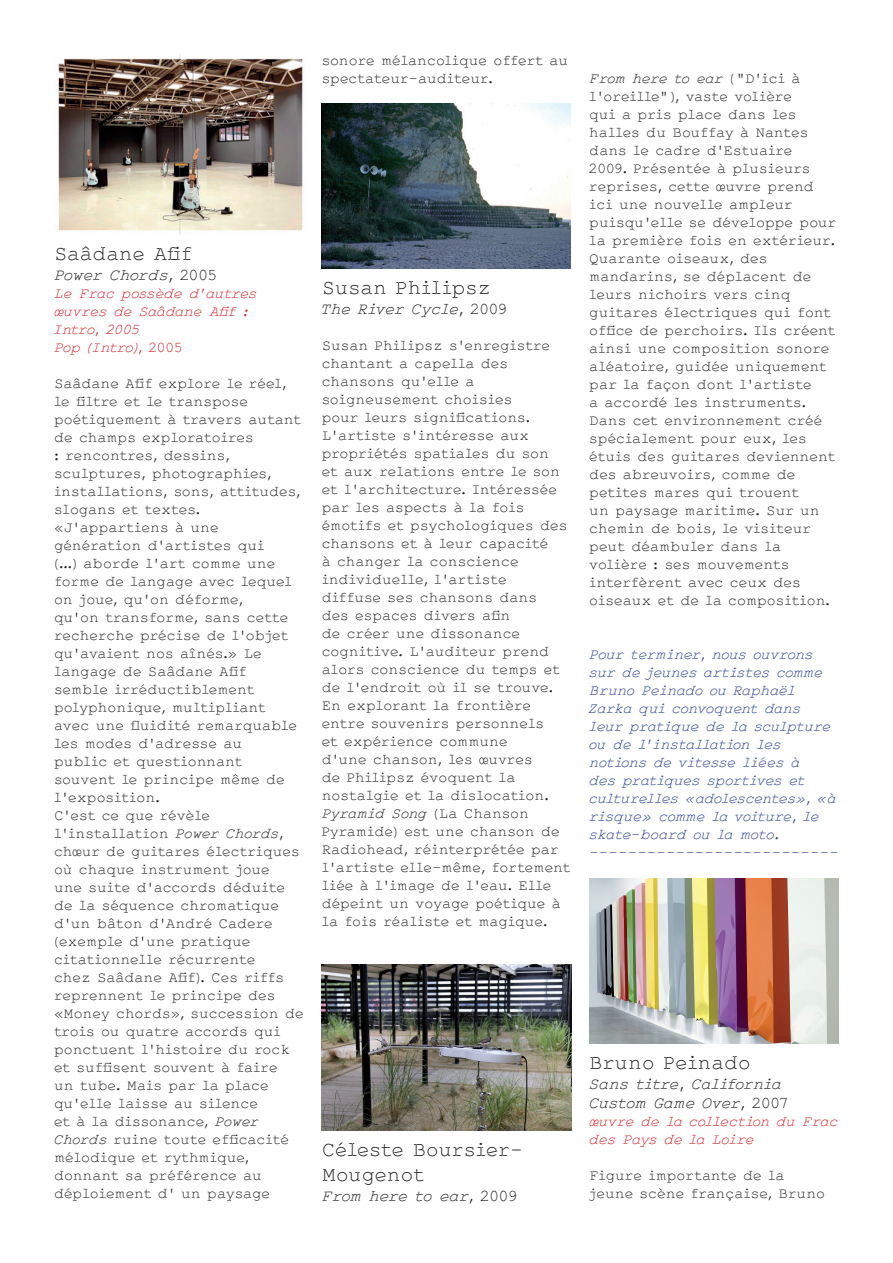
<style>
.page{position:relative;width:893px;height:1263px;background:#fff}
.page>*{position:absolute;margin:0;border:0;box-sizing:border-box;transform-origin:0 0}
.t1{font:21px/25.2px "Frac Ki";color:#231f20}
.t2{font:italic 16.5px/19.8px "Frac Ki";color:#231f20}
.t3{font:15px/18px "Frac Ki";color:#231f20}
.t4{font:italic 15px/18px "Frac Ki";color:#253f8e}
.t5{font:italic 15px/18px "Frac Ki";color:#d1232a}
.t6{font:italic 15px/18px "Frac Ki";letter-spacing:-.02em;color:#d1232a}
.t7{font:15px "Frac Ki";color:#253f8e}
.s1{font-style:normal}
.s2{font-style:italic}
</style>
<div class="page">
<img style="left:58px;top:54px;width:247px;height:181px">
<img style="left:322px;top:104px;width:249px;height:165px">
<img style="left:322px;top:965px;width:249px;height:166px">
<img style="left:589px;top:878px;width:250px;height:166px">
<h1 class="t1" style="left:54px;top:242px;width:139px">Saâdane Afif</h1>
<p class="t2" style="left:54px;top:266px;width:165px">Power Chords<span class="s1">, 2005</span></p>
<p class="t5" style="left:54px;top:285px;width:205px">Le Frac possède d’autres œuvres de Saâdane Afif :<br>Intro, 2005<br>Pop (Intro)<span class="s1">, 2005</span></p>
<p class="t3" style="left:54px;top:375px;width:251px">Saâdane Afif explore le réel, le filtre et le transpose poétiquement à travers autant de champs exploratoires<br>: rencontres, dessins, sculptures, photographies, installations, sons, attitudes, slogans et textes. «J’appartiens à une génération d’artistes qui<br>(...) aborde l’art comme une forme de langage avec lequel on joue, qu’on déforme,<br>qu’on transforme, sans cette recherche précise de l’objet qu’avaient nos aînés.» Le langage de Saâdane Afif semble irréductiblement polyphonique, multipliant avec une fluidité remarquable les modes d’adresse au<br>public et questionnant souvent le principe même de l’exposition.<br>C’est ce que révèle l’installation <span class="s2">Power Chords</span>, chœur de guitares électriques où chaque instrument joue<br>une suite d’accords déduite de la séquence chromatique d’un bâton d’André Cadere (exemple d’une pratique citationnelle récurrente<br>chez Saâdane Afif). Ces riffs reprennent le principe des «Money chords», succession de trois ou quatre accords qui ponctuent l’histoire du rock et suffisent souvent à faire<br>un tube. Mais par la place qu’elle laisse au silence<br>et à la dissonance, <span class="s2">Power<br>Chords</span> ruine toute efficacité mélodique et rythmique, donnant sa préférence au déploiement d’ un paysage</p>
<p class="t3" style="left:322px;top:52px;width:248px">sonore mélancolique offert au spectateur-auditeur.</p>
<h1 class="t1" style="left:322px;top:276px;width:171px">Susan Philipsz</h1>
<p class="t2" style="left:322px;top:300px;width:187px">The River Cycle<span class="s1">, 2009</span></p>
<p class="t3" style="left:322px;top:337px;width:250px">Susan Philipsz s’enregistre chantant a capella des chansons qu’elle a soigneusement choisies<br>pour leurs significations.<br>L’artiste s’intéresse aux propriétés spatiales du son<br>et aux relations entre le son et l’architecture. Intéressée par les aspects à la fois émotifs et psychologiques des chansons et à leur capacité<br>à changer la conscience individuelle, l’artiste<br>diffuse ses chansons dans<br>des espaces divers afin<br>de créer une dissonance cognitive. L’auditeur prend alors conscience du temps et de l’endroit où il se trouve.<br>En explorant la frontière entre souvenirs personnels<br>et expérience commune<br>d’une chanson, les œuvres<br>de Philipsz évoquent la nostalgie et la dislocation.<br><span class="s2">Pyramid Song</span> (La Chanson<br>Pyramide) est une chanson de<br>Radiohead, réinterprétée par l’artiste elle-même, fortement liée à l’image de l’eau. Elle dépeint un voyage poétique à la fois réaliste et magique.</p>
<p class="t3" style="left:589px;top:70px;width:248px"><span class="s2">From here to ear</span> (“D’ici à l’oreille”), vaste volière<br>qui a pris place dans les halles du Bouffay à Nantes dans le cadre d’Estuaire<br>2009. Présentée à plusieurs reprises, cette œuvre prend ici une nouvelle ampleur puisqu’elle se développe pour la première fois en extérieur.<br>Quarante oiseaux, des mandarins, se déplacent de leurs nichoirs vers cinq guitares électriques qui font office de perchoirs. Ils créent ainsi une composition sonore aléatoire, guidée uniquement par la façon dont l’artiste<br>a accordé les instruments.<br>Dans cet environnement créé spécialement pour eux, les étuis des guitares deviennent des abreuvoirs, comme de petites mares qui trouent<br>un paysage maritime. Sur un chemin de bois, le visiteur peut déambuler dans la volière : ses mouvements interfèrent avec ceux des oiseaux et de la composition.</p>
<p class="t4" style="left:589px;top:646px;width:248px">Pour terminer, nous ouvrons sur de jeunes artistes comme<br>Bruno Peinado ou Raphaël<br>Zarka qui convoquent dans leur pratique de la sculpture ou de l’installation les notions de vitesse liées à<br>des pratiques sportives et culturelles «adolescentes», «à risque» comme la voiture, le skate-board ou la moto.</p>
<p class="t7" style="left:589px;top:845px;width:251px">--------------------------</p>
<h1 class="t1" style="left:322px;top:1138px;width:203px">Céleste Boursier-<br>Mougenot</h1>
<p class="t2" style="left:322px;top:1187px;width:197px">From here to ear<span class="s1">, 2009</span></p>
<h1 class="t1" style="left:589px;top:1051px;width:163px">Bruno Peinado</h1>
<p class="t2" style="left:589px;top:1074px;width:199px">Sans titre, California<br>Custom Game Over<span class="s1">, 2007</span></p>
<p class="t6" style="left:589px;top:1114px;width:250px">œuvre de la collection du Frac des Pays de la Loire</p>
<p class="t3" style="left:589px;top:1168px;width:237px">Figure importante de la jeune scène française, Bruno</p>
</div>
